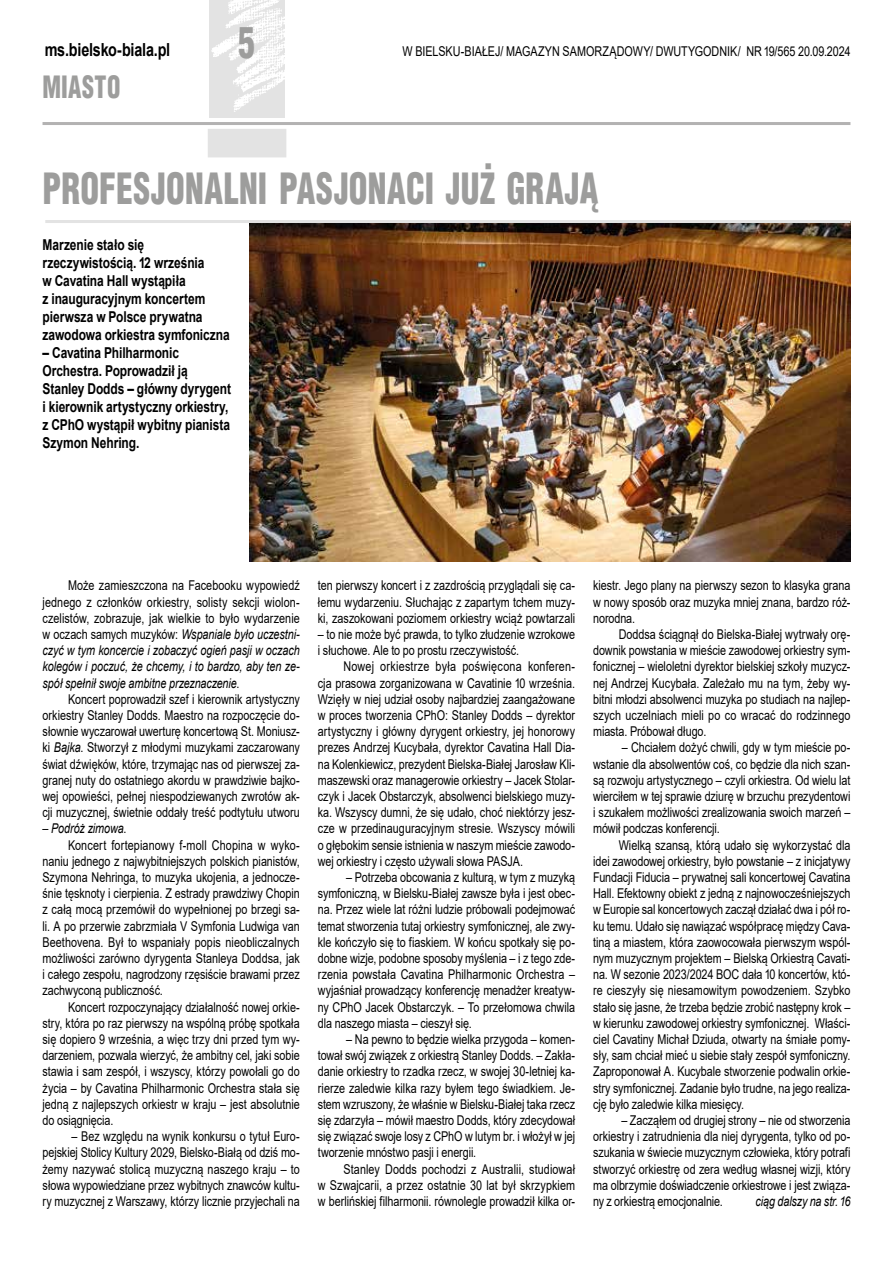
<style>
.page{position:relative;width:893px;height:1263px;background:#fff}
.page>*{position:absolute;margin:0;border:0;box-sizing:border-box;transform-origin:0 0}
.t1{font:900 42px "Switzerland Cond";letter-spacing:.005em;color:#9d9d9c;scale:.8 1}
.t2{font:900 30px "Switzerland Cond";letter-spacing:.02em;color:#9d9d9c;scale:.8 1}
.t3{font:700 18px "Arial";letter-spacing:-.015em;color:#000;scale:.8 1}
.t4{font:700 15px/18px "Arial";letter-spacing:-.005em;color:#000;scale:.8 1}
.t5{font:13.5px/16.2px "Arial";color:#000;text-align:justify;scale:.8 1}
.t6{font:italic 13.5px "Arial";letter-spacing:-.01em;color:#000;scale:.8 1}
.s1{font-style:italic}
.s2{font-style:normal}
</style>
<div class="page">
<hr style="left:43px;top:122px;width:807px;height:3px;background:#b3b2b2">
<img style="left:209px;top:0;width:76px;height:117px">
<div style="left:208px;top:129px;width:78px;height:28px;background:#e3e3e3"></div>
<img style="left:249px;top:223px;width:601px;height:339px">
<hr style="left:45px;top:220px;width:805px;height:3px;background:#e3e3e3">
<h3 class="t3" style="left:45px;top:37px;width:158px">ms.bielsko-biala.pl</h3>
<h2 class="t2" style="left:43px;top:68px;width:99px">MIASTO</h2>
<h1 class="t1" style="left:238px;top:16px;width:22px">5</h1>
<p class="t5" style="left:402px;top:43px;width:561px">W BIELSKU-BIAŁEJ/ MAGAZYN SAMORZĄDOWY/ DWUTYGODNIK/ NR 19/565 20.09.2024</p>
<h1 class="t1" style="left:43px;top:162px;width:697px">PROFESJONALNI PASJONACI JUŻ GRAJĄ</h1>
<p class="t4" style="left:43px;top:236px;width:236px">Marzenie stało się rzeczywistością. 12 września<br>w Cavatina Hall wystąpiła<br>z inauguracyjnym koncertem pierwsza w Polsce prywatna zawodowa orkiestra symfoniczna</p>
<p class="t4" style="left:43px;top:344px;width:237px">– Cavatina Philharmonic<br>Orchestra. Poprowadził ją<br>Stanley Dodds – główny dyrygent i kierownik artystyczny orkiestry, z CPhO wystąpił wybitny pianista<br>Szymon Nehring.</p>
<p class="t5" style="left:43px;top:577px;width:323px;text-indent:26px">Może zamieszczona na Facebooku wypowiedź jednego z członków orkiestry, solisty sekcji wiolon&shy;czelistów, zobrazuje, jak wielkie to było wydarzenie w oczach samych muzyków: <span class="s1">Wspaniale było uczestni&shy;czyć w tym koncercie i zobaczyć ogień pasji w oczach kolegów i poczuć, że chcemy, i to bardzo, aby ten ze&shy;spół spełnił swoje ambitne przeznaczenie</span>.</p>
<p class="t5" style="left:43px;top:691px;width:323px;text-indent:26px">Koncert poprowadził szef i kierownik artystyczny orkiestry Stanley Dodds. Maestro na rozpoczęcie do&shy;słownie wyczarował uwerturę koncertową St. Moniusz&shy;ki <span class="s1">Bajka</span>. Stworzył z młodymi muzykami zaczarowany świat dźwięków, które, trzymając nas od pierwszej za&shy;granej nuty do ostatniego akordu w prawdziwie bajko&shy;wej opowieści, pełnej niespodziewanych zwrotów ak&shy;cji muzycznej, świetnie oddały treść podtytułu utworu</p>
<p class="t6" style="left:43px;top:820px;width:106px"><span class="s2">–</span> Podróż zimowa<span class="s2">.</span></p>
<p class="t5" style="left:68px;top:837px;width:291px">Koncert fortepianowy f-moll Chopina w wyko-</p>
<p class="t5" style="left:43px;top:853px;width:323px">naniu jednego z najwybitniejszych polskich pianistów,</p>
<p class="t5" style="left:43px;top:869px;width:323px">Szymona Nehringa, to muzyka ukojenia, a jednocze-</p>
<p class="t5" style="left:43px;top:885px;width:323px">śnie tęsknoty i cierpienia. Z estrady prawdziwy Chopin</p>
<p class="t5" style="left:43px;top:901px;width:323px">z całą mocą przemówił do wypełnionej po brzegi sa-</p>
<p class="t5" style="left:43px;top:918px;width:323px">li. A po przerwie zabrzmiała V Symfonia Ludwiga van</p>
<p class="t5" style="left:43px;top:934px;width:323px">Beethovena. Był to wspaniały popis nieobliczalnych</p>
<p class="t5" style="left:43px;top:950px;width:323px">możliwości zarówno dyrygenta Stanleya Doddsa, jak</p>
<p class="t5" style="left:43px;top:966px;width:323px">i całego zespołu, nagrodzony rzęsiście brawami przez</p>
<p class="t5" style="left:43px;top:982px;width:152px">zachwyconą publiczność.</p>
<p class="t5" style="left:68px;top:999px;width:291px">Koncert rozpoczynający działalność nowej orkie-</p>
<p class="t5" style="left:43px;top:1015px;width:323px">stry, która po raz pierwszy na wspólną próbę spotkała</p>
<p class="t5" style="left:43px;top:1031px;width:323px">się dopiero 9 września, a więc trzy dni przed tym wy-</p>
<p class="t5" style="left:43px;top:1047px;width:323px">darzeniem, pozwala wierzyć, że ambitny cel, jaki sobie</p>
<p class="t5" style="left:43px;top:1063px;width:323px">stawia i sam zespół, i wszyscy, którzy powołali go do</p>
<p class="t5" style="left:43px;top:1080px;width:323px">życia – by Cavatina Philharmonic Orchestra stała się</p>
<p class="t5" style="left:43px;top:1096px;width:323px">jedną z najlepszych orkiestr w kraju – jest absolutnie</p>
<p class="t5" style="left:43px;top:1112px;width:90px">do osiągnięcia.</p>
<p class="t5" style="left:43px;top:1128px;width:323px;text-indent:29px">– Bez względu na wynik konkursu o tytuł Euro&shy;pejskiej Stolicy Kultury 2029, Bielsko-Białą od dziś mo&shy;żemy nazywać stolicą muzyczną naszego kraju – to słowa wypowiedziane przez wybitnych znawców kultu&shy;ry muzycznej z Warszawy, którzy licznie przyjechali na</p>
<p class="t5" style="left:318px;top:577px;width:323px">ten pierwszy koncert i z zazdrością przyglądali się ca&shy;łemu wydarzeniu. Słuchając z zapartym tchem muzy&shy;ki, zaszokowani poziomem orkiestry wciąż powtarzali</p>
<p class="t5" style="left:318px;top:626px;width:323px">– to nie może być prawda, to tylko złudzenie wzrokowe i słuchowe. Ale to po prostu rzeczywistość.</p>
<p class="t5" style="left:318px;top:658px;width:323px;text-indent:26px">Nowej orkiestrze była poświęcona konferen&shy;cja prasowa zorganizowana w Cavatinie 10 września.<br>Wzięły w niej udział osoby najbardziej zaangażowane w proces tworzenia CPhO: Stanley Dodds – dyrektor artystyczny i główny dyrygent orkiestry, jej honorowy prezes Andrzej Kucybała, dyrektor Cavatina Hall Dia&shy;na Kolenkiewicz, prezydent Bielska-Białej Jarosław Kli&shy;maszewski oraz managerowie orkiestry – Jacek Stolar&shy;czyk i Jacek Obstarczyk, absolwenci bielskiego muzy&shy;ka. Wszyscy dumni, że się udało, choć niektórzy jesz&shy;cze w przedinauguracyjnym stresie. Wszyscy mówili o głębokim sensie istnienia w naszym mieście zawodo&shy;wej orkiestry i często używali słowa PASJA.</p>
<p class="t5" style="left:318px;top:869px;width:323px;text-indent:28px">– Potrzeba obcowania z kulturą, w tym z muzyką symfoniczną, w Bielsku-Białej zawsze była i jest obec&shy;na. Przez wiele lat różni ludzie próbowali podejmować temat stworzenia tutaj orkiestry symfonicznej, ale zwy&shy;kle kończyło się to fiaskiem. W końcu spotkały się po&shy;dobne wizje, podobne sposoby myślenia – i z tego zde&shy;rzenia powstała Cavatina Philharmonic Orchestra – wyjaśniał prowadzący konferencję menadżer kreatyw&shy;ny CPhO Jacek Obstarczyk. – To przełomowa chwila dla naszego miasta – cieszył się.</p>
<p class="t5" style="left:318px;top:1031px;width:323px;text-indent:28px">– Na pewno to będzie wielka przygoda – komen&shy;tował swój związek z orkiestrą Stanley Dodds. – Zakła&shy;danie orkiestry to rzadka rzecz, w swojej 30-letniej ka&shy;rierze zaledwie kilka razy byłem tego świadkiem. Je&shy;stem wzruszony, że właśnie w Bielsku-Białej taka rzecz się zdarzyła – mówił maestro Dodds, który zdecydował się związać swoje losy z CPhO w lutym br. i włożył w jej tworzenie mnóstwo pasji i energii.</p>
<p class="t5" style="left:318px;top:1161px;width:323px;text-indent:26px">Stanley Dodds pochodzi z Australii, studiował w Szwajcarii, a przez ostatnie 30 lat był skrzypkiem w berlińskiej filharmonii. równolegle prowadził kilka or-</p>
<p class="t5" style="left:593px;top:577px;width:323px">kiestr. Jego plany na pierwszy sezon to klasyka grana w nowy sposób oraz muzyka mniej znana, bardzo róż&shy;norodna.</p>
<p class="t5" style="left:593px;top:626px;width:323px;text-indent:26px">Doddsa ściągnął do Bielska-Białej wytrwały orę&shy;downik powstania w mieście zawodowej orkiestry sym&shy;fonicznej – wieloletni dyrektor bielskiej szkoły muzycz&shy;nej Andrzej Kucybała. Zależało mu na tym, żeby wy&shy;bitni młodzi absolwenci muzyka po studiach na najlep&shy;szych uczelniach mieli po co wracać do rodzinnego miasta. Próbował długo.</p>
<p class="t5" style="left:593px;top:739px;width:323px;text-indent:29px">– Chciałem dożyć chwili, gdy w tym mieście po&shy;wstanie dla absolwentów coś, co będzie dla nich szan&shy;są rozwoju artystycznego – czyli orkiestra. Od wielu lat wierciłem w tej sprawie dziurę w brzuchu prezydentowi i szukałem możliwości zrealizowania swoich marzeń – mówił podczas konferencji.</p>
<p class="t5" style="left:593px;top:837px;width:323px;text-indent:26px">Wielką szansą, którą udało się wykorzystać dla idei zawodowej orkiestry, było powstanie – z inicjatywy Fundacji Fiducia – prywatnej sali koncertowej Cavatina Hall. Efektowny obiekt z jedną z najnowocześniejszych w Europie sal koncertowych zaczął działać dwa i pół ro&shy;ku temu. Udało się nawiązać współpracę między Cava&shy;tiną a miastem, która zaowocowała pierwszym wspól&shy;nym muzycznym projektem – Bielską Orkiestrą Cavati&shy;na. W sezonie 2023/2024 BOC dała 10 koncertów, któ&shy;re cieszyły się niesamowitym powodzeniem. Szybko stało się jasne, że trzeba będzie zrobić następny krok – w kierunku zawodowej orkiestry symfonicznej. Właści&shy;ciel Cavatiny Michał Dziuda, otwarty na śmiałe pomy&shy;sły, sam chciał mieć u siebie stały zespół symfoniczny.<br>Zaproponował A. Kucybale stworzenie podwalin orkie&shy;stry symfonicznej. Zadanie było trudne, na jego realiza&shy;cję było zaledwie kilka miesięcy.</p>
<p class="t5" style="left:593px;top:1112px;width:323px;text-indent:28px">– Zacząłem od drugiej strony – nie od stworzenia orkiestry i zatrudnienia dla niej dyrygenta, tylko od po&shy;szukania w świecie muzycznym człowieka, który potrafi stworzyć orkiestrę od zera według własnej wizji, który ma olbrzymie doświadczenie orkiestrowe i jest związa&shy;ny z orkiestrą emocjonalnie.</p>
<p class="t6" style="left:755px;top:1192px;width:120px">ciąg dalszy na str. 16</p>
</div>
